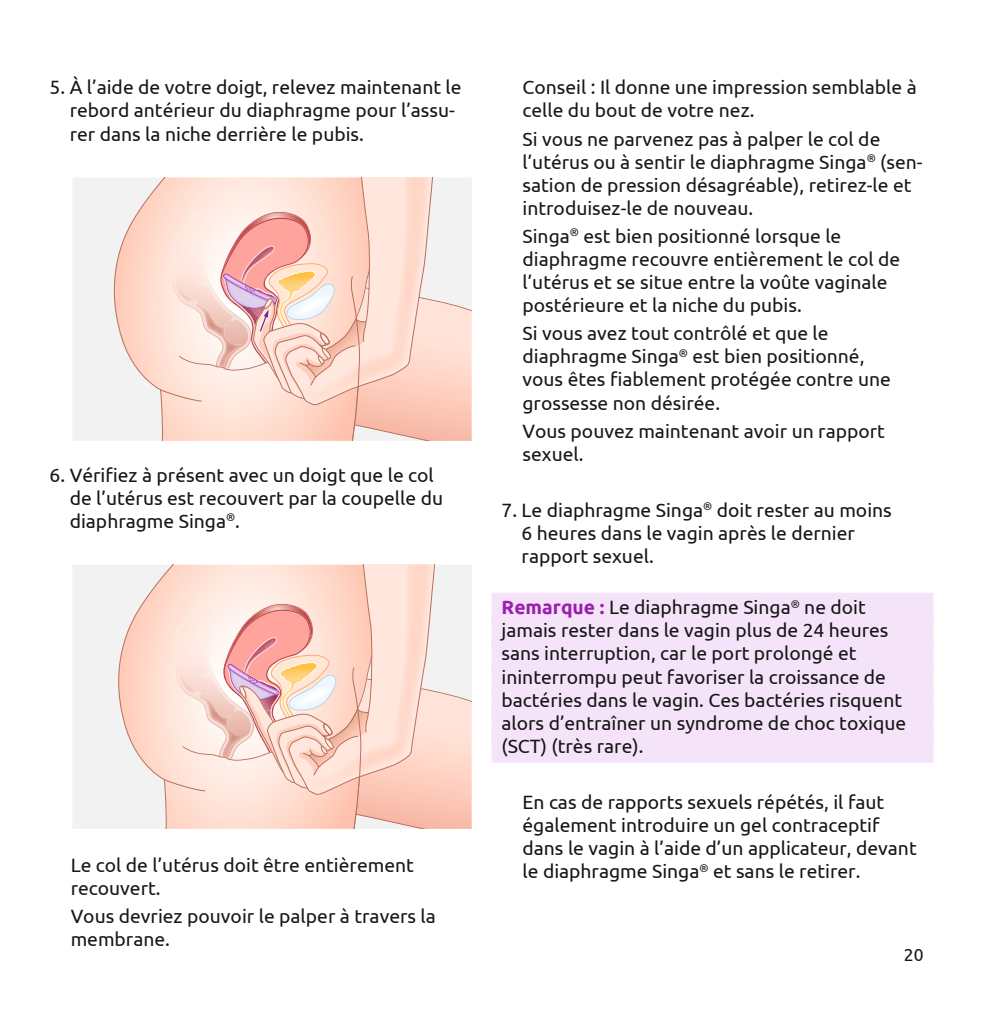
<style>
.page{position:relative;width:1003px;height:1032px;background:#fff}
.page>*{position:absolute;margin:0;border:0;box-sizing:border-box;transform-origin:0 0}
.t1{font:19.25px/23.1px "Ubuntu";color:#151616}
.t2{font:19.25px/23.1px "Ubuntu";color:#18171a}
.t3{font:17.5px "Ubuntu";color:#151616}
.s1{font-weight:700;color:#9a20ae}
</style>
<div class="page">
<div style="left:73px;top:178px;width:36px;height:263px;background:#f2f2f2"></div>
<svg style="left:109px;top:177px;width:362px;height:264px"></svg>
<div style="left:73px;top:565px;width:41px;height:264px;background:#f2f2f2"></div>
<svg style="left:114px;top:565px;width:357px;height:264px"></svg>
<div style="left:491px;top:593px;width:442px;height:31px;background:#f5e3fa"></div>
<div style="left:491px;top:616px;width:442px;height:31px;background:#f5e3fa"></div>
<div style="left:491px;top:639px;width:442px;height:31px;background:#f5e3fa"></div>
<div style="left:491px;top:662px;width:442px;height:31px;background:#f5e3fa"></div>
<div style="left:491px;top:685px;width:442px;height:31px;background:#f5e3fa"></div>
<div style="left:491px;top:708px;width:442px;height:32px;background:#f5e3fa"></div>
<div style="left:491px;top:731px;width:442px;height:32px;background:#f5e3fa"></div>
<p class="t1" style="left:70px;top:75px;width:393px;text-indent:-20px">5. À l’aide de votre doigt, relevez maintenant le rebord antérieur du diaphragme pour l’assu&shy;rer dans la niche derrière le pubis.</p>
<p class="t1" style="left:70px;top:463px;width:375px;text-indent:-20px">6. Vérifiez à présent avec un doigt que le col de l’utérus est recouvert par la coupelle du diaphragme Singa<sup>®</sup>.</p>
<p class="t2" style="left:71px;top:853px;width:344px">Le col de l’utérus doit être entièrement recouvert.</p>
<p class="t2" style="left:71px;top:904px;width:366px">Vous devriez pouvoir le palper à travers la membrane.</p>
<p class="t2" style="left:522px;top:75px;width:395px">Conseil : Il donne une impression semblable à celle du bout de votre nez.</p>
<p class="t2" style="left:522px;top:126px;width:401px">Si vous ne parvenez pas à palper le col de l’utérus ou à sentir le diaphragme Singa<sup>®</sup> (sen&shy;sation de pression désagréable), retirez-le et introduisez-le de nouveau.</p>
<p class="t2" style="left:522px;top:224px;width:379px">Singa<sup>®</sup> est bien positionné lorsque le diaphragme recouvre entièrement le col de l’utérus et se situe entre la voûte vaginale postérieure et la niche du pubis.</p>
<p class="t2" style="left:522px;top:321px;width:370px">Si vous avez tout contrôlé et que le diaphragme Singa<sup>®</sup> est bien positionné, vous êtes fiablement protégée contre une grossesse non désirée.</p>
<p class="t2" style="left:522px;top:419px;width:364px">Vous pouvez maintenant avoir un rapport sexuel.</p>
<p class="t1" style="left:521px;top:498px;width:371px;text-indent:-20px">7. Le diaphragme Singa<sup>®</sup> doit rester au moins<br>6 heures dans le vagin après le dernier rapport sexuel.</p>
<p class="t1" style="left:501px;top:595px;width:406px"><span class="s1">Remarque :</span> Le diaphragme Singa<sup>®</sup> ne doit jamais rester dans le vagin plus de 24 heures sans interruption, car le port prolongé et ininterrompu peut favoriser la croissance de bactéries dans le vagin. Ces bactéries risquent alors d’entraîner un syndrome de choc toxique (SCT) (très rare).</p>
<p class="t1" style="left:522px;top:790px;width:395px">En cas de rapports sexuels répétés, il faut également introduire un gel contraceptif dans le vagin à l’aide d’un applicateur, devant le diaphragme Singa<sup>®</sup> et sans le retirer.</p>
<p class="t3" style="left:903px;top:944px;width:21px">20</p>
</div>
